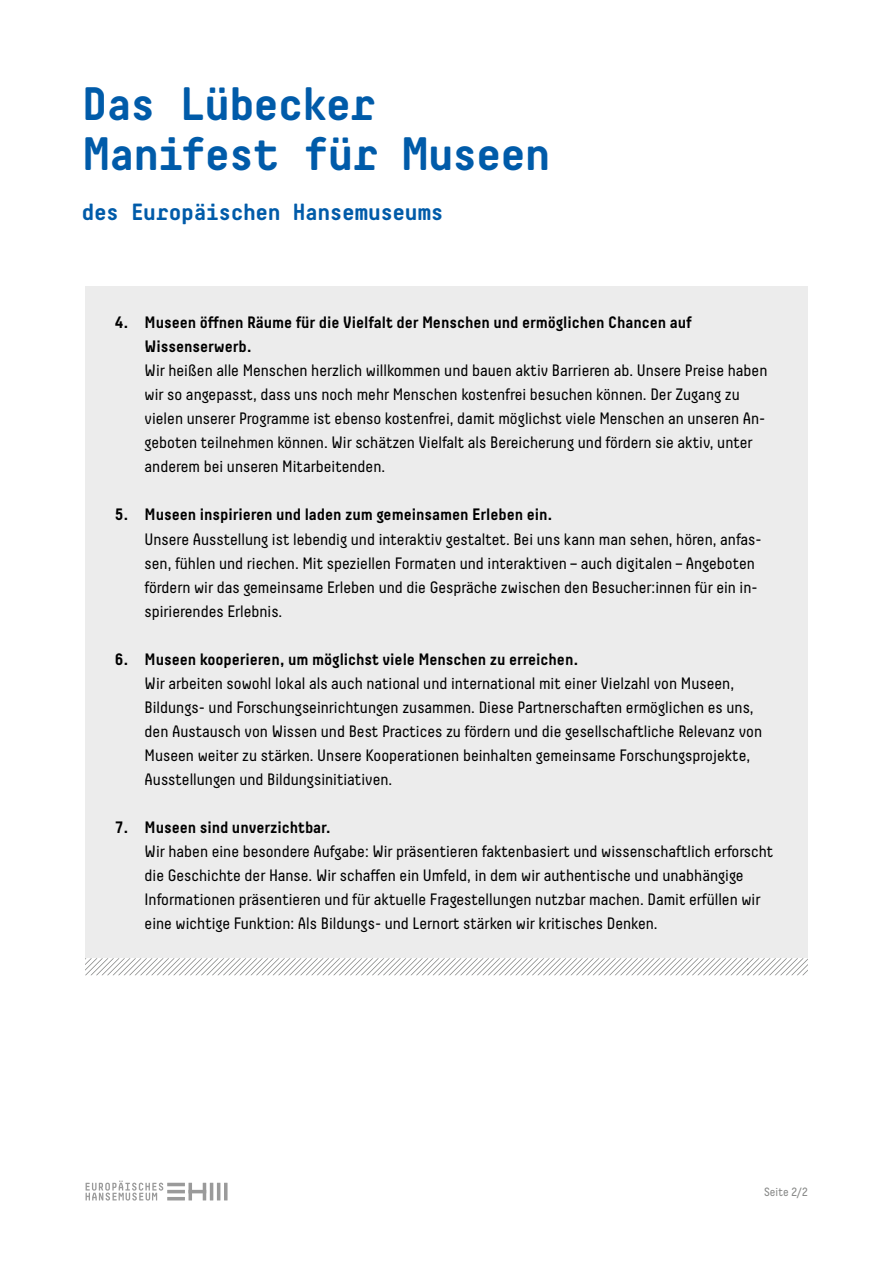
<style>
.page{position:relative;width:893px;height:1263px;background:#fff}
.page>*{position:absolute;margin:0;border:0;box-sizing:border-box;transform-origin:0 0}
.t1{font:700 46.8px/49.9px "Decima Mono R";letter-spacing:-.08em;color:#005ba9}
.t2{font:700 23.4px "Decima Mono R";letter-spacing:-.07em;color:#005ba9}
.t3{font:16.5px/24px "Decima Pro";color:#000}
.t4{font:700 16.5px/24px "Decima Pro";letter-spacing:-.005em;color:#000}
.t5{font:12px "Decima Pro";color:#868786}
</style>
<div class="page">
<div style="left:85px;top:286px;width:723px;height:672px;background:#ececec"></div>
<svg style="left:86px;top:1180px;width:77px;height:20px"></svg>
<svg style="left:188px;top:1183px;width:4px;height:17px"></svg>
<hr style="left:210px;top:1183px;width:3px;height:17px;background:#000">
<hr style="left:203px;top:1183px;width:3px;height:17px;background:#000">
<hr style="left:217px;top:1183px;width:3px;height:17px;background:#000">
<svg style="left:224px;top:1183px;width:4px;height:17px"></svg>
<hr style="left:167px;top:1183px;width:18px;height:3px;background:#000">
<hr style="left:167px;top:1190px;width:18px;height:3px;background:#000">
<hr style="left:167px;top:1197px;width:18px;height:3px;background:#000">
<hr style="left:188px;top:1190px;width:18px;height:3px;background:#000">
<svg style="left:85px;top:958px;width:723px;height:18px"></svg>
<h1 class="t1" style="left:81px;top:78px;width:472px">Das Lübecker<br>Manifest für Museen</h1>
<h2 class="t2" style="left:81px;top:198px;width:365px">des Europäischen Hansemuseums</h2>
<p class="t4" style="left:145px;top:310px;width:548px;text-indent:-30px">4. Museen öffnen Räume für die Vielfalt der Menschen und ermöglichen Chancen auf<br>Wissenserwerb.</p>
<p class="t3" style="left:145px;top:359px;width:624px">Wir heißen alle Menschen herzlich willkommen und bauen aktiv Barrieren ab. Unsere Preise haben wir so angepasst, dass uns noch mehr Menschen kostenfrei besuchen können. Der Zugang zu vielen unserer Programme ist ebenso kostenfrei, damit möglichst viele Menschen an unseren An&shy;geboten teilnehmen können. Wir schätzen Vielfalt als Bereicherung und fördern sie aktiv, unter anderem bei unseren Mitarbeitenden.</p>
<p class="t4" style="left:115px;top:502px;width:439px">5. Museen inspirieren und laden zum gemeinsamen Erleben ein.</p>
<p class="t3" style="left:145px;top:527px;width:619px">Unsere Ausstellung ist lebendig und interaktiv gestaltet. Bei uns kann man sehen, hören, anfas&shy;sen, fühlen und riechen. Mit speziellen Formaten und interaktiven – auch digitalen – Angeboten fördern wir das gemeinsame Erleben und die Gespräche zwischen den Besucher:innen für ein in&shy;spirierendes Erlebnis.</p>
<p class="t4" style="left:115px;top:647px;width:465px">6. Museen kooperieren, um möglichst viele Menschen zu erreichen.</p>
<p class="t3" style="left:145px;top:671px;width:619px">Wir arbeiten sowohl lokal als auch national und international mit einer Vielzahl von Museen, Bildungs- und Forschungseinrichtungen zusammen. Diese Partnerschaften ermöglichen es uns, den Austausch von Wissen und Best Practices zu fördern und die gesellschaftliche Relevanz von Museen weiter zu stärken. Unsere Kooperationen beinhalten gemeinsame Forschungsprojekte, Ausstellungen und Bildungsinitiativen.</p>
<p class="t4" style="left:115px;top:815px;width:218px">7. Museen sind unverzichtbar.</p>
<p class="t3" style="left:145px;top:839px;width:630px">Wir haben eine besondere Aufgabe: Wir präsentieren faktenbasiert und wissenschaftlich erforscht die Geschichte der Hanse. Wir schaffen ein Umfeld, in dem wir authentische und unabhängige Informationen präsentieren und für aktuelle Fragestellungen nutzbar machen. Damit erfüllen wir eine wichtige Funktion: Als Bildungs- und Lernort stärken wir kritisches Denken.</p>
<p class="t5" style="left:764px;top:1185px;width:45px">Seite 2/2</p>
</div>
